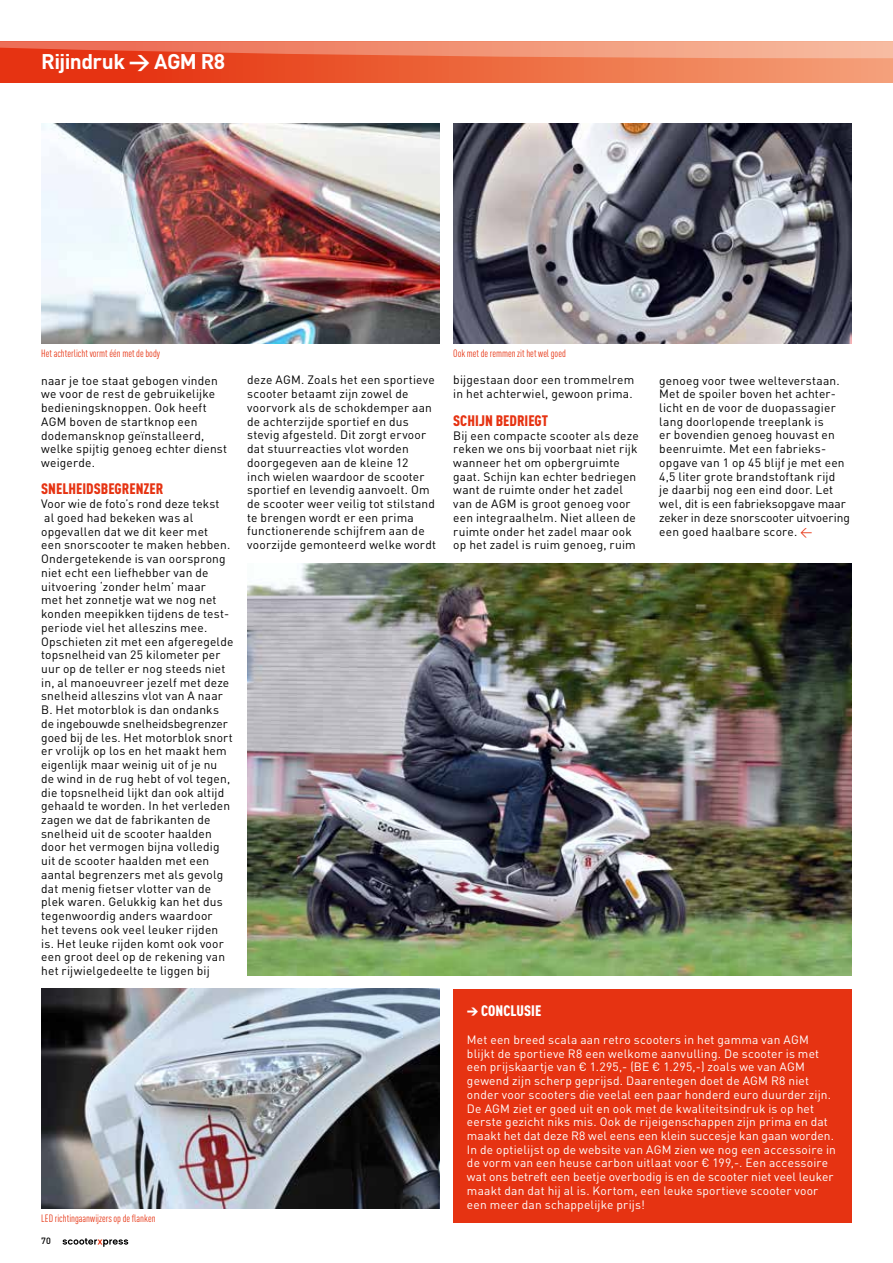
<style>
.page{position:relative;width:893px;height:1263px;background:#fff}
.page>*{position:absolute;margin:0;border:0;box-sizing:border-box;transform-origin:0 0}
.t1{font:700 21px "DIN Pro";letter-spacing:-.03em;color:#fff}
.t2{font:15px "DIN Cond Black Alternate";color:#e63312}
.t3{font:15px "DIN Cond Black Alternate";color:#fff}
.t4{font:12px/13.8px "DIN Pro";letter-spacing:.015em;color:#000}
.t5{font:12px/13.8px "DIN Pro";letter-spacing:.015em;color:#fff}
.t6{font:10.5px "DIN Cond Regular Alternate";color:#e63312}
.t7{font:500 9px "DIN Pro";color:#000}
.s1{color:#e63312}
</style>
<div class="page">
<svg style="left:63px;top:1238px;width:65px;height:9px"></svg>
<div style="left:0;top:41px;width:893px;height:41px;background:linear-gradient(to right,#e42603,#f4a175)"></div>
<svg style="left:0;top:41px;width:893px;height:17px;background:#ef8668"></svg>
<div style="left:453px;top:989px;width:398px;height:233px;background:#e63312"></div>
<img style="left:453px;top:124px;width:398px;height:219px">
<img style="left:41px;top:989px;width:398px;height:220px">
<img style="left:41px;top:124px;width:399px;height:219px">
<img style="left:247px;top:563px;width:604px;height:412px">
<h1 class="t1" style="left:41px;top:47px;width:186px">Rijindruk → AGM R8</h1>
<p class="t6" style="left:41px;top:347px;width:120px">Het achterlicht vormt één met de body</p>
<p class="t4" style="left:41px;top:373px;width:188px">naar je toe staat gebogen vinden we voor de rest de gebruikelijke bedieningsknoppen. Ook heeft<br>AGM boven de startknop een dodemansknop geïnstalleerd, welke spijtig genoeg echter dienst weigerde.</p>
<p class="t2" style="left:41px;top:480px;width:124px">SNELHEIDSBEGRENZER</p>
<p class="t4" style="left:41px;top:496px;width:194px">Voor wie de foto’s rond deze tekst<br>al goed had bekeken was al opgevallen dat we dit keer met<br>een snorscooter te maken hebben.<br>Ondergetekende is van oorsprong niet echt een liefhebber van de uitvoering ‘zonder helm’ maar<br>met het zonnetje wat we nog net konden meepikken tijdens de test&shy;periode viel het alleszins mee.<br>Opschieten zit met een afgeregelde topsnelheid van 25 kilometer per uur op de teller er nog steeds niet in, al manoeuvreer jezelf met deze snelheid alleszins vlot van A naar<br>B. Het motorblok is dan ondanks de ingebouwde snelheidsbegrenzer goed bij de les. Het motorblok snort er vrolijk op los en het maakt hem eigenlijk maar weinig uit of je nu<br>de wind in de rug hebt of vol tegen, die topsnelheid lijkt dan ook altijd gehaald te worden. In het verleden zagen we dat de fabrikanten de snelheid uit de scooter haalden door het vermogen bijna volledig uit de scooter haalden met een aantal begrenzers met als gevolg dat menig fietser vlotter van de plek waren. Gelukkig kan het dus tegenwoordig anders waardoor<br>het tevens ook veel leuker rijden is. Het leuke rijden komt ook voor een groot deel op de rekening van het rijwielgedeelte te liggen bij</p>
<p class="t6" style="left:41px;top:1213px;width:116px">LED richtingaanwijzers op de flanken</p>
<p class="t7" style="left:41px;top:1235px;width:11px">70</p>
<p class="t6" style="left:453px;top:347px;width:114px">Ook met de remmen zit het wel goed</p>
<p class="t4" style="left:247px;top:373px;width:190px">deze AGM. Zoals het een sportieve scooter betaamt zijn zowel de voorvork als de schokdemper aan de achterzijde sportief en dus stevig afgesteld. Dit zorgt ervoor dat stuurreacties vlot worden doorgegeven aan de kleine 12<br>inch wielen waardoor de scooter sportief en levendig aanvoelt. Om de scooter weer veilig tot stilstand te brengen wordt er een prima functionerende schijfrem aan de voorzijde gemonteerd welke wordt</p>
<p class="t4" style="left:453px;top:373px;width:182px">bijgestaan door een trommelrem in het achterwiel, gewoon prima.</p>
<p class="t2" style="left:453px;top:411px;width:96px">SCHIJN BEDRIEGT</p>
<p class="t4" style="left:453px;top:428px;width:187px">Bij een compacte scooter als deze reken we ons bij voorbaat niet rijk wanneer het om opbergruimte gaat. Schijn kan echter bedriegen want de ruimte onder het zadel van de AGM is groot genoeg voor een integraalhelm. Niet alleen de ruimte onder het zadel maar ook op het zadel is ruim genoeg, ruim</p>
<p class="t4" style="left:659px;top:373px;width:192px">genoeg voor twee welteverstaan.<br>Met de spoiler boven het achter&shy;licht en de voor de duopassagier lang doorlopende treeplank is<br>er bovendien genoeg houvast en beenruimte. Met een fabrieks&shy;opgave van 1 op 45 blijf je met een<br>4,5 liter grote brandstoftank rijd<br>je daarbij nog een eind door. Let wel, dit is een fabrieksopgave maar zeker in deze snorscooter uitvoering een goed haalbare score. <span class="s1">←</span></p>
<p class="t3" style="left:467px;top:1002px;width:76px">&gt; CONCLUSIE</p>
<p class="t5" style="left:467px;top:1032px;width:370px">Met een breed scala aan retro scooters in het gamma van AGM blijkt de sportieve R8 een welkome aanvulling. De scooter is met een prijskaartje van € 1.295,- (BE € 1.295,-) zoals we van AGM gewend zijn scherp geprijsd. Daarentegen doet de AGM R8 niet onder voor scooters die veelal een paar honderd euro duurder zijn.<br>De AGM ziet er goed uit en ook met de kwaliteitsindruk is op het eerste gezicht niks mis. Ook de rijeigenschappen zijn prima en dat maakt het dat deze R8 wel eens een klein succesje kan gaan worden.<br>In de optielijst op de website van AGM zien we nog een accessoire in de vorm van een heuse carbon uitlaat voor € 199,-. Een accessoire wat ons betreft een beetje overbodig is en de scooter niet veel leuker maakt dan dat hij al is. Kortom, een leuke sportieve scooter voor een meer dan schappelijke prijs!</p>
</div>
